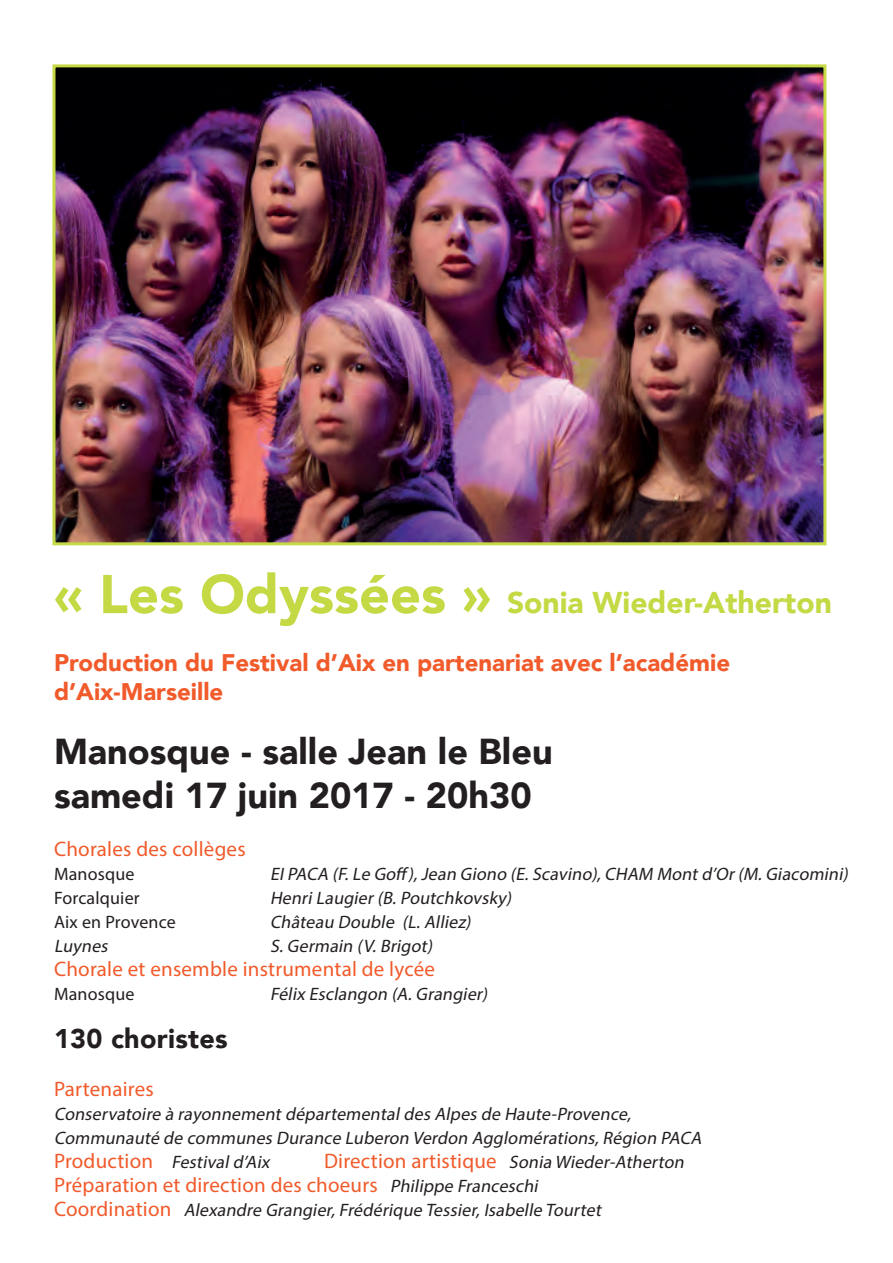
<style>
.page{position:relative;width:893px;height:1263px;background:#fff}
.page>*{position:absolute;margin:0;border:0;box-sizing:border-box;transform-origin:0 0}
.t1{font:900 36px/43.2px "Avenir";color:#231f20}
.t2{font:900 30px "Avenir";color:#c4d944}
.t3{font:900 27px "Avenir";letter-spacing:.01em;color:#231f20}
.t4{font:900 24px/28.8px "Avenir";color:#f15a2a}
.t5{font:21px "Myriad Pro";letter-spacing:.01em;color:#f15a2a}
.t6{font:italic 18px/24px "Myriad Pro";color:#231f20}
.t7{font:18px "Myriad Pro";letter-spacing:.01em;color:#231f20}
.s1{font-size:54px}
.s2{font-style:normal;font-size:21px;color:#f15a2a}
.s3{font-style:italic;font-size:18px;color:#231f20}
</style>
<div class="page">
<img style="left:56px;top:68px;width:766px;height:473px">
<div style="left:52px;top:64px;width:774px;height:481px;border:3px solid #c4d944"></div>
<h2 class="t2" style="left:54px;top:577px;width:779px"><span class="s1">« Les Odyssées »</span> Sonia Wieder-Atherton</h2>
<h3 class="t4" style="left:54px;top:647px;width:678px">Production du Festival d’Aix en partenariat avec l’académie d’Aix-Marseille</h3>
<h1 class="t1" style="left:54px;top:729px;width:500px">Manosque - salle Jean le Bleu samedi 17 juin 2017 - 20h30</h1>
<p class="t5" style="left:54px;top:835px;width:193px">Chorales des collèges</p>
<p class="t7" style="left:54px;top:862px;width:82px">Manosque</p>
<p class="t6" style="left:270px;top:861px;width:583px">EIPACA (F.Le Goff),Jean Giono (E.Scavino),CHAM Montd’Or(M.Giacomini)</p>
<p class="t7" style="left:54px;top:886px;width:87px">Forcalquier</p>
<p class="t6" style="left:270px;top:885px;width:247px">HenriLaugier(B.Poutchkovsky)</p>
<p class="t7" style="left:54px;top:910px;width:123px">Aix en Provence</p>
<p class="t6" style="left:270px;top:909px;width:206px">Château Double (L.Alliez)</p>
<p class="t6" style="left:54px;top:933px;width:59px">Luynes</p>
<p class="t6" style="left:270px;top:933px;width:167px">S.Germain (V.Brigot)</p>
<p class="t5" style="left:54px;top:955px;width:383px">Chorale et ensemble instrumental de lycée</p>
<p class="t7" style="left:54px;top:982px;width:82px">Manosque</p>
<p class="t6" style="left:270px;top:981px;width:223px">Félix Esclangon (A.Grangier)</p>
<h3 class="t3" style="left:54px;top:1015px;width:175px">130 choristes</h3>
<p class="t5" style="left:54px;top:1075px;width:101px">Partenaires</p>
<p class="t6" style="left:54px;top:1101px;width:653px">Conservatoire à rayonnementdépartementaldes Alpes de Haute-Provence,<br>Communauté de communes Durance Luberon Verdon Agglomérations,Région PACA<br><span class="s2">P ro d u ct i o n</span> Festivald’Aix</p>
<p class="t6" style="left:324px;top:1149px;width:365px"><span class="s2">D i re ct i o n a rt i st i q u e</span> Sonia Wieder-Atherton</p>
<p class="t5" style="left:54px;top:1171px;width:489px">Préparation et direction des choeurs <span class="s3">Philippe Franceschi</span></p>
<p class="t6" style="left:54px;top:1197px;width:552px"><span class="s2">C o o r d i n a t i o n</span> Alexandre Grangier,Frédérique Tessier,Isabelle Tourtet</p>
</div>
